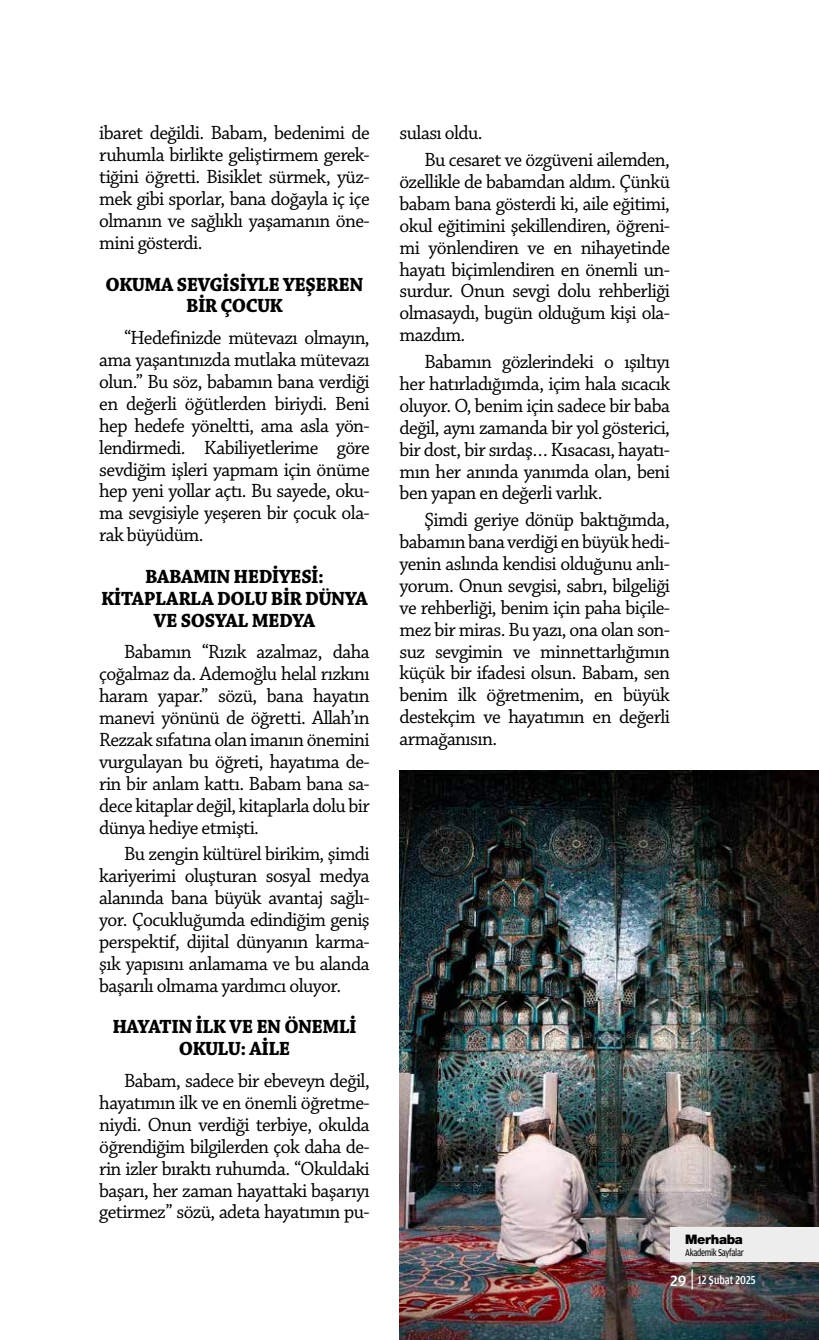
<style>
.page{position:relative;width:819px;height:1340px;background:#fff}
.page>*{position:absolute;margin:0;border:0;box-sizing:border-box;transform-origin:0 0}
.t1{font:20.12px/21.9px "Chaparral Pro";letter-spacing:-.03em;color:#000;text-align:justify}
.t2{font:700 20.12px/21.9px "Chaparral Pro";letter-spacing:-.03em;color:#000;text-align:center}
.t3{font:900 13.12px "Helvetica Neue LT Pro";letter-spacing:-.03em;color:#000}
.t4{font:500 12.25px "Toprak Cond";color:#fff}
.t5{font:10.5px "Toprak";letter-spacing:-.04em;color:#000;scale:.8 1}
.s1{font-family:"Toprak";font-size:15.75px}
.s2{font-family:"Toprak";font-weight:300;font-size:24.5px}
</style>
<div class="page">
<img style="left:399px;top:770px;width:420px;height:569px">
<div style="left:670px;top:1227px;width:149px;height:35px;background:#ededed"></div>
<p class="t1" style="left:99px;top:123px;width:272px">ibaret değildi. Babam, bedenimi de ruhumla birlikte geliştirmem gerek&shy;tiğini öğretti. Bisiklet sürmek, yüz&shy;mek gibi sporlar, bana doğayla iç içe olmanın ve sağlıklı yaşamanın öne&shy;mini gösterdi.</p>
<p class="t2" style="left:106px;top:274px;width:259px">OKUMA SEVGISIYLE YEŞEREN<br>BIR ÇOCUK</p>
<p class="t1" style="left:99px;top:328px;width:272px;text-indent:25px">“Hedefinizde mütevazı olmayın, ama yaşantınızda mutlaka mütevazı olun.” Bu söz, babamın bana verdiği en değerli öğütlerden biriydi. Beni hep hedefe yöneltti, ama asla yön&shy;lendirmedi. Kabiliyetlerime göre sevdiğim işleri yapmam için önüme hep yeni yollar açtı. Bu sayede, oku&shy;ma sevgisiyle yeşeren bir çocuk ola&shy;rak büyüdüm.</p>
<p class="t2" style="left:101px;top:566px;width:268px">BABAMIN HEDIYESI:<br>KITAPLARLA DOLU BIR DÜNYA<br>VE SOSYAL MEDYA</p>
<p class="t1" style="left:99px;top:642px;width:272px;text-indent:25px">Babamın “Rızık azalmaz, daha çoğalmaz da. Ademoğlu helal rızkını haram yapar.” sözü, bana hayatın manevi yönünü de öğretti. Allah’ın Rezzak sıfatına olan imanın önemini vurgulayan bu öğreti, hayatıma de&shy;rin bir anlam kattı. Babam bana sa&shy;dece kitaplar değil, kitaplarla dolu bir dünya hediye etmişti.</p>
<p class="t1" style="left:99px;top:844px;width:272px;text-indent:25px">Bu zengin kültürel birikim, şimdi kariyerimi oluşturan sosyal medya alanında bana büyük avantaj sağlı&shy;yor. Çocukluğumda edindiğim geniş perspektif, dijital dünyanın karma&shy;şık yapısını anlamama ve bu alanda başarılı olmama yardımcı oluyor.</p>
<p class="t2" style="left:112px;top:1016px;width:246px">HAYATIN İLK VE EN ÖNEMLI<br>OKULU: AILE</p>
<p class="t1" style="left:99px;top:1070px;width:272px;text-indent:25px">Babam, sadece bir ebeveyn değil, hayatımın ilk ve en önemli öğretme&shy;niydi. Onun verdiği terbiye, okulda öğrendiğim bilgilerden çok daha de&shy;rin izler bıraktı ruhumda. “Okuldaki başarı, her zaman hayattaki başarıyı getirmez” sözü, adeta hayatımın pu-</p>
<p class="t1" style="left:424px;top:120px;width:247px;line-height:26.8px;text-indent:-25px">sulası oldu.<br>Bu cesaret ve özgüveni ailemden,</p>
<p class="t1" style="left:399px;top:171px;width:272px">özellikle de babamdan aldım. Çünkü babam bana gösterdi ki, aile eğitimi, okul eğitimini şekillendiren, öğreni&shy;mi yönlendiren ve en nihayetinde hayatı biçimlendiren en önemli un&shy;surdur. Onun sevgi dolu rehberliği olmasaydı, bugün olduğum kişi ola&shy;mazdım.</p>
<p class="t1" style="left:399px;top:351px;width:272px;text-indent:25px">Babamın gözlerindeki o ışıltıyı her hatırladığımda, içim hala sıcacık oluyor. O, benim için sadece bir baba değil, aynı zamanda bir yol gösterici, bir dost, bir sırdaş… Kısacası, hayatı&shy;mın her anında yanımda olan, beni ben yapan en değerli varlık.</p>
<p class="t1" style="left:399px;top:510px;width:272px;text-indent:25px">Şimdi geriye dönüp baktığımda, babamın bana verdiği en büyük hedi&shy;yenin aslında kendisi olduğunu anlı&shy;yorum. Onun sevgisi, sabrı, bilgeliği ve rehberliği, benim için paha biçile&shy;mez bir miras. Bu yazı, ona olan son&shy;suz sevgimin ve minnettarlığımın küçük bir ifadesi olsun. Babam, sen benim ilk öğretmenim, en büyük destekçim ve hayatımın en değerli armağanısın.</p>
<p class="t3" style="left:685px;top:1231px;width:59px">Merhaba</p>
<p class="t5" style="left:685px;top:1247px;width:75px">Akademik Sayfalar</p>
<p class="t4" style="left:670px;top:1273px;width:87px"><span class="s1">29</span> <span class="s2">|</span> 12 Şubat 2025</p>
</div>
